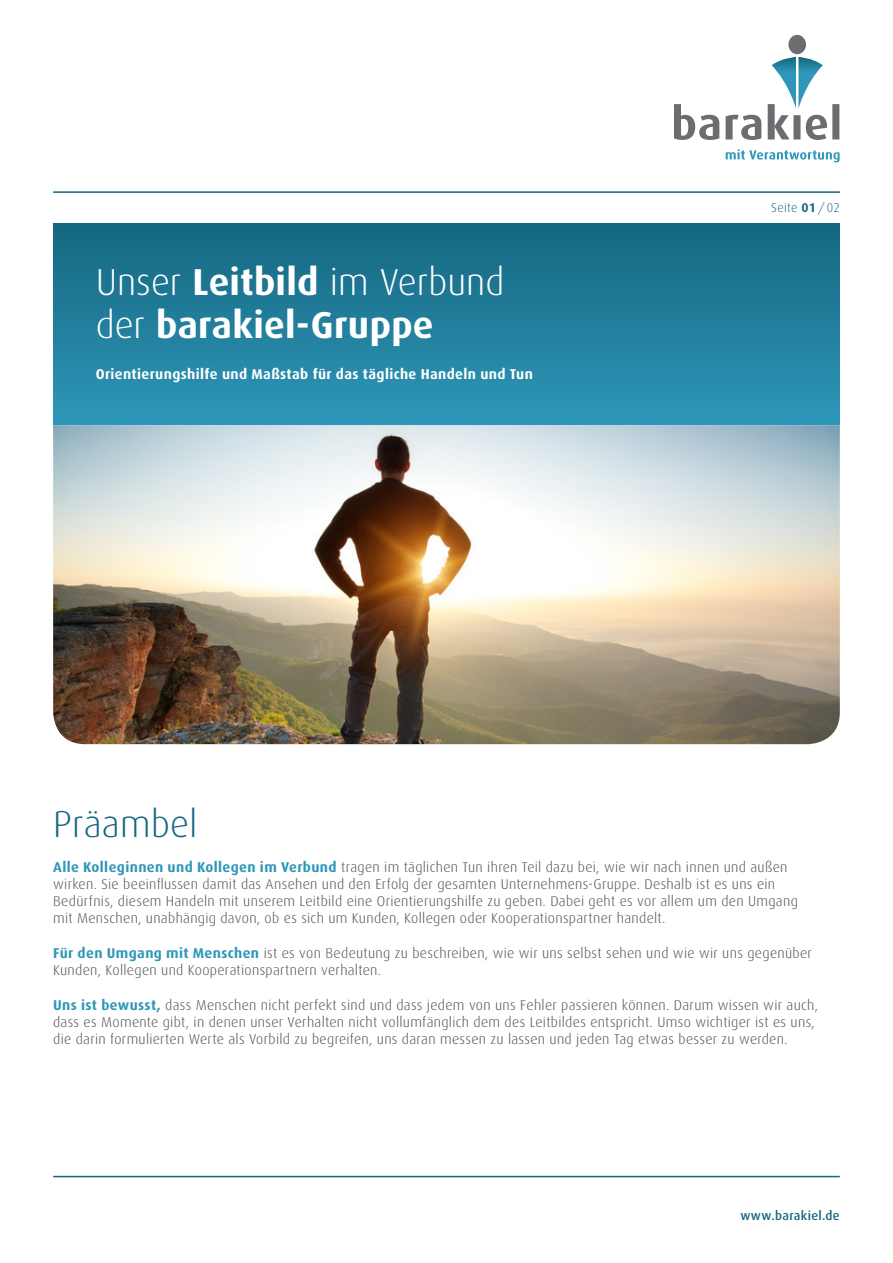
<style>
.page{position:relative;width:893px;height:1263px;background:#fff}
.page>*{position:absolute;margin:0;border:0;box-sizing:border-box;transform-origin:0 0}
.t1{font:700 37.5px/43.5px "Dax";letter-spacing:.01em;color:#fff}
.t2{font:300 37.5px "Dax";letter-spacing:.005em;color:#156781}
.t3{font:300 14.25px/17.2px "Dax";letter-spacing:.02em;color:#4b4c4d}
.t4{font:700 14.25px "Dax";letter-spacing:.025em;color:#fff}
.t5{font:500 12.75px "Dax";letter-spacing:.025em;color:#156781}
.t6{font:300 12.75px "Dax";letter-spacing:.02em;color:#156781}
.s1{font-weight:300}
.s2{font-weight:700}
.s3{font-weight:700;color:#2f97b9}
</style>
<div class="page">
<div style="left:53px;top:223px;width:787px;height:202px;background:linear-gradient(to bottom,#156780,#2e96b8)"></div>
<img style="left:53px;top:425px;width:787px;height:319px">
<hr style="left:53px;top:191px;width:787px;height:2px;background:#156781">
<hr style="left:53px;top:223px;width:787px;height:1px;background:#156781">
<svg style="left:674px;top:57px;width:165px;height:83px"></svg>
<div style="left:788px;top:35px;width:18px;height:19px;background:#6c6d70;border-radius:50%"></div>
<svg style="left:726px;top:149px;width:113px;height:13px"></svg>
<hr style="left:53px;top:1176px;width:787px;height:1px;background:#156781">
<h1 class="t1" style="left:96px;top:260px;width:410px"><span class="s1">Unser</span> Leitbild <span class="s1">im Verbund der</span> barakiel-Gruppe</h1>
<p class="t4" style="left:96px;top:366px;width:439px">Orientierungshilfe und Maßstab für das tägliche Handeln und Tun</p>
<p class="t6" style="left:771px;top:201px;width:70px">Seite <span class="s2">01</span> / 02</p>
<h1 class="t2" style="left:53px;top:803px;width:146px">Präambel</h1>
<p class="t3" style="left:53px;top:858px;width:746px"><span class="s3">Alle Kolleginnen und Kollegen im Verbund</span> tragen im täglichen Tun ihren Teil dazu bei, wie wir nach innen und außen wirken. Sie beeinflussen damit das Ansehen und den Erfolg der gesamten Unternehmens-Gruppe. Deshalb ist es uns ein Bedürfnis, diesem Handeln mit unserem Leitbild eine Orientierungshilfe zu geben. Dabei geht es vor allem um den Umgang mit Menschen, unabhängig davon, ob es sich um Kunden, Kollegen oder Kooperationspartner handelt.</p>
<p class="t3" style="left:53px;top:944px;width:760px"><span class="s3">Für den Umgang mit Menschen</span> ist es von Bedeutung zu beschreiben, wie wir uns selbst sehen und wie wir uns gegenüber<br>Kunden, Kollegen und Kooperationspartnern verhalten.</p>
<p class="t3" style="left:53px;top:996px;width:766px"><span class="s3">Uns ist bewusst,</span> dass Menschen nicht perfekt sind und dass jedem von uns Fehler passieren können. Darum wissen wir auch, dass es Momente gibt, in denen unser Verhalten nicht vollumfänglich dem des Leitbildes entspricht. Umso wichtiger ist es uns, die darin formulierten Werte als Vorbild zu begreifen, uns daran messen zu lassen und jeden Tag etwas besser zu werden.</p>
<p class="t5" style="left:740px;top:1209px;width:101px">www.barakiel.de</p>
</div>
